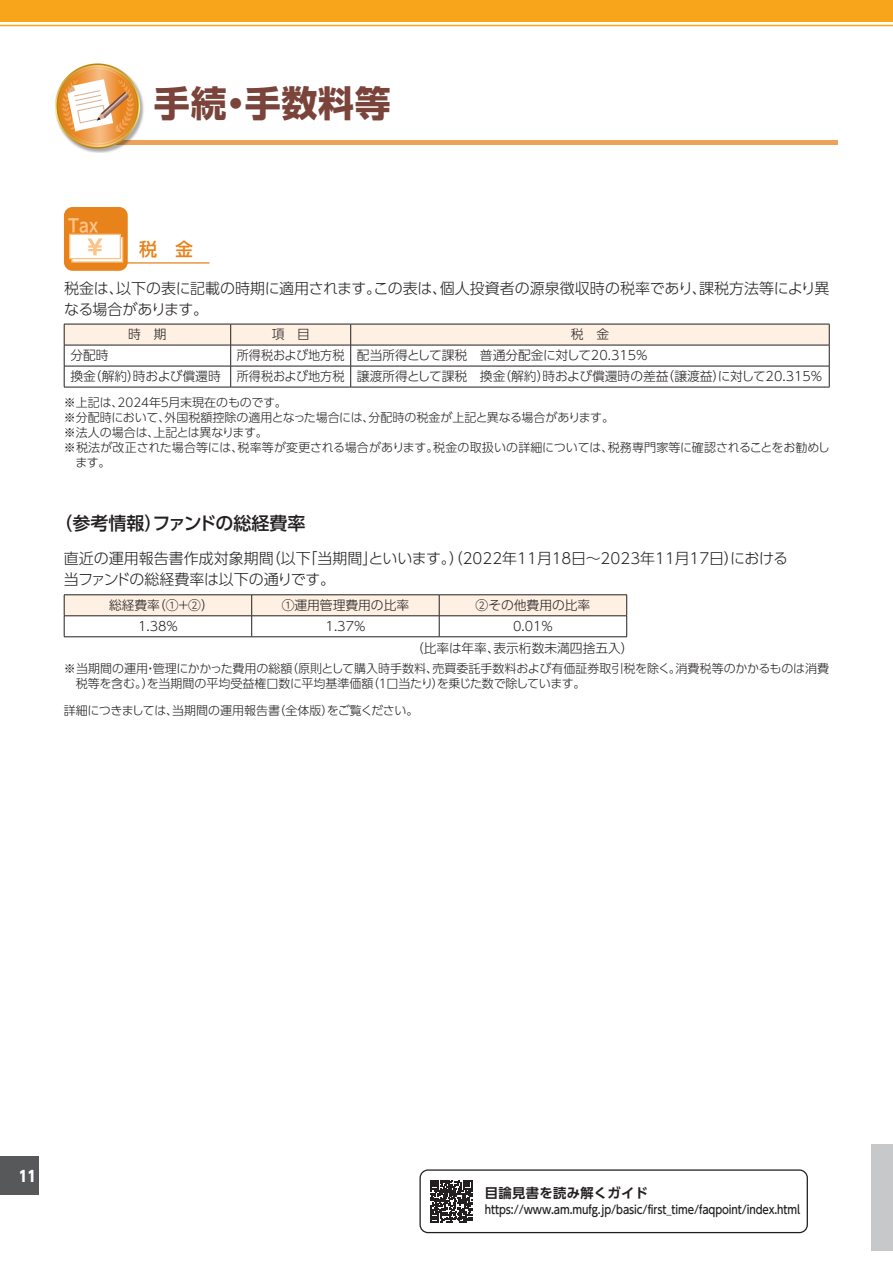
<style>
.page{position:relative;width:893px;height:1263px;background:#fff}
.page>*{position:absolute;margin:0;border:0;box-sizing:border-box;transform-origin:0 0}
.t1{font:700 36px "UD Shin Go Pro";letter-spacing:.02em;color:#7a443b}
.t2{font:500 18px "UD Shin Go Pro";color:#231f20}
.t3{font:500 18px "UD Shin Go Pro";color:#e8831c}
.t4{font:300 15px/21px "UD Shin Go Pro";color:#231f20}
.t5{font:800 15px "UD Shin Go Pro";color:#fff;scale:.9 1}
.t6{font:700 13.35px "UD Shin Go Pro De";letter-spacing:.025em;color:#231f20}
.t7{font:300 12.75px/22px "UD Shin Go Pro";color:#231f20}
.t8{font:300 12.75px "UD Shin Go Pro";color:#231f20;scale:.95 1}
.t9{font:300 12px/15px "UD Shin Go Pro";color:#231f20}
.t10{font:300 12px "UD Shin Go Pro";letter-spacing:-.02em;color:#231f20}
.t11{font:500 11.7px "UD Shin Go Pro";letter-spacing:-.01em;color:#231f20;scale:.88 1}
</style>
<div class="page">
<div style="left:0;top:1157px;width:38px;height:38px;background:#57585a"></div>
<div style="left:0;top:0;width:893px;height:21px;background:#f9a51b"></div>
<hr style="left:0;top:25px;width:893px;height:1px;background:#f9a51b">
<hr style="left:95px;top:141px;width:743px;height:4px;background:#eca25a">
<img style="left:55px;top:66px;width:141px;height:87px">
<svg style="left:55px;top:63px;width:85px;height:86px"></svg>
<svg style="left:58px;top:67px;width:79px;height:79px"></svg>
<hr style="left:115px;top:262px;width:94px;height:2px;background:#e8831c">
<div style="left:64px;top:207px;width:64px;height:64px;background:#e8831c;border-radius:9px"></div>
<div style="left:72px;top:238px;width:51px;height:24px;background:linear-gradient(to right,#fff,#fff)"></div>
<div style="left:71px;top:237px;width:52px;height:26px;border:1px solid #fcc287"></div>
<div style="left:70px;top:234px;width:50px;height:25px;background:#fff"></div>
<div style="left:69px;top:234px;width:52px;height:25px;border:1px solid #fcc287"></div>
<svg style="left:68px;top:218px;width:35px;height:37px"></svg>
<svg style="left:64px;top:324px;width:766px;height:63px"></svg>
<hr style="left:64px;top:387px;width:167px;height:1px;background:#231f20">
<hr style="left:231px;top:387px;width:120px;height:1px;background:#231f20">
<hr style="left:351px;top:387px;width:478px;height:1px;background:#231f20">
<hr style="left:64px;top:594px;width:188px;height:1px;background:#231f20">
<hr style="left:252px;top:594px;width:187px;height:1px;background:#231f20">
<hr style="left:439px;top:594px;width:188px;height:1px;background:#231f20">
<svg style="left:64px;top:595px;width:563px;height:41px"></svg>
<hr style="left:64px;top:636px;width:188px;height:1px;background:#231f20">
<hr style="left:252px;top:636px;width:187px;height:1px;background:#231f20">
<hr style="left:439px;top:636px;width:188px;height:1px;background:#231f20">
<div style="left:872px;top:1144px;width:21px;height:107px;background:#c7c8ca"></div>
<svg style="left:419px;top:1169px;width:389px;height:64px"></svg>
<h1 class="t1" style="left:154px;top:74px;width:238px">手続・手数料等</h1>
<h2 class="t3" style="left:139px;top:235px;width:55px">税　金</h2>
<p class="t4" style="left:64px;top:277px;width:767px">税金は、以下の表に記載の時期に適用されます。この表は、個人投資者の源泉徴収時の税率であり、課税方法等により異なる場合があります。</p>
<p class="t7" style="left:128px;top:323px;width:40px">時　期</p>
<p class="t7" style="left:272px;top:323px;width:40px">項　目</p>
<p class="t7" style="left:571px;top:323px;width:40px">税　金</p>
<p class="t7" style="left:70px;top:344px;width:40px">分配時</p>
<p class="t8" style="left:237px;top:345px;width:435px">所得税および地方税 配当所得として課税　普通分配金に対して20.315％</p>
<p class="t7" style="left:70px;top:365px;width:152px">換金（解約）時および償還時</p>
<p class="t8" style="left:237px;top:366px;width:618px">所得税および地方税 譲渡所得として課税　換金（解約）時および償還時の差益（譲渡益）に対して20.315％</p>
<p class="t9" style="left:64px;top:394px;width:224px">※上記は、2024年５月末現在のものです。</p>
<p class="t9" style="left:64px;top:409px;width:552px">※分配時において、外国税額控除の適用となった場合には、分配時の税金が上記と異なる場合があります。</p>
<p class="t10" style="left:64px;top:423px;width:205px">※法人の場合は、上記とは異なります。</p>
<p class="t9" style="left:64px;top:439px;width:767px">※税法が改正された場合等には、税率等が変更される場合があります。税金の取扱いの詳細については、税務専門家等に確認されることをお勧めし</p>
<p class="t9" style="left:76px;top:454px;width:37px">ます。</p>
<h2 class="t2" style="left:55px;top:509px;width:252px">（参考情報）ファンドの総経費率</h2>
<p class="t4" style="left:64px;top:547px;width:726px">直近の運用報告書作成対象期間（以下「当期間」といいます。）（2022年11月18日～2023年11月17日）における当ファンドの総経費率は以下の通りです。</p>
<p class="t7" style="left:109px;top:594px;width:106px">総経費率（①＋②）</p>
<p class="t7" style="left:282px;top:594px;width:129px">①運用管理費用の比率</p>
<p class="t7" style="left:476px;top:594px;width:116px">②その他費用の比率</p>
<p class="t7" style="left:138px;top:615px;width:42px">1.38％</p>
<p class="t7" style="left:326px;top:615px;width:42px">1.37％</p>
<p class="t7" style="left:411px;top:615px;width:224px;text-indent:102px">0.01％<br>（比率は年率、表示桁数未満四捨五入）</p>
<p class="t9" style="left:76px;top:660px;width:755px;text-indent:-12px">※当期間の運用・管理にかかった費用の総額（原則として購入時手数料、売買委託手数料および有価証券取引税を除く。消費税等のかかるものは消費税等を含む。）を当期間の平均受益権口数に平均基準価額（１口当たり）を乗じた数で除しています。</p>
<p class="t9" style="left:64px;top:702px;width:356px">詳細につきましては、当期間の運用報告書（全体版）をご覧ください。</p>
<p class="t5" style="left:19px;top:1163px;width:21px">11</p>
<p class="t6" style="left:485px;top:1182px;width:165px">目論見書を読み解くガイド</p>
<p class="t11" style="left:485px;top:1200px;width:360px">https://www.am.mufg.jp/basic/first_time/faqpoint/index.html</p>
</div>
